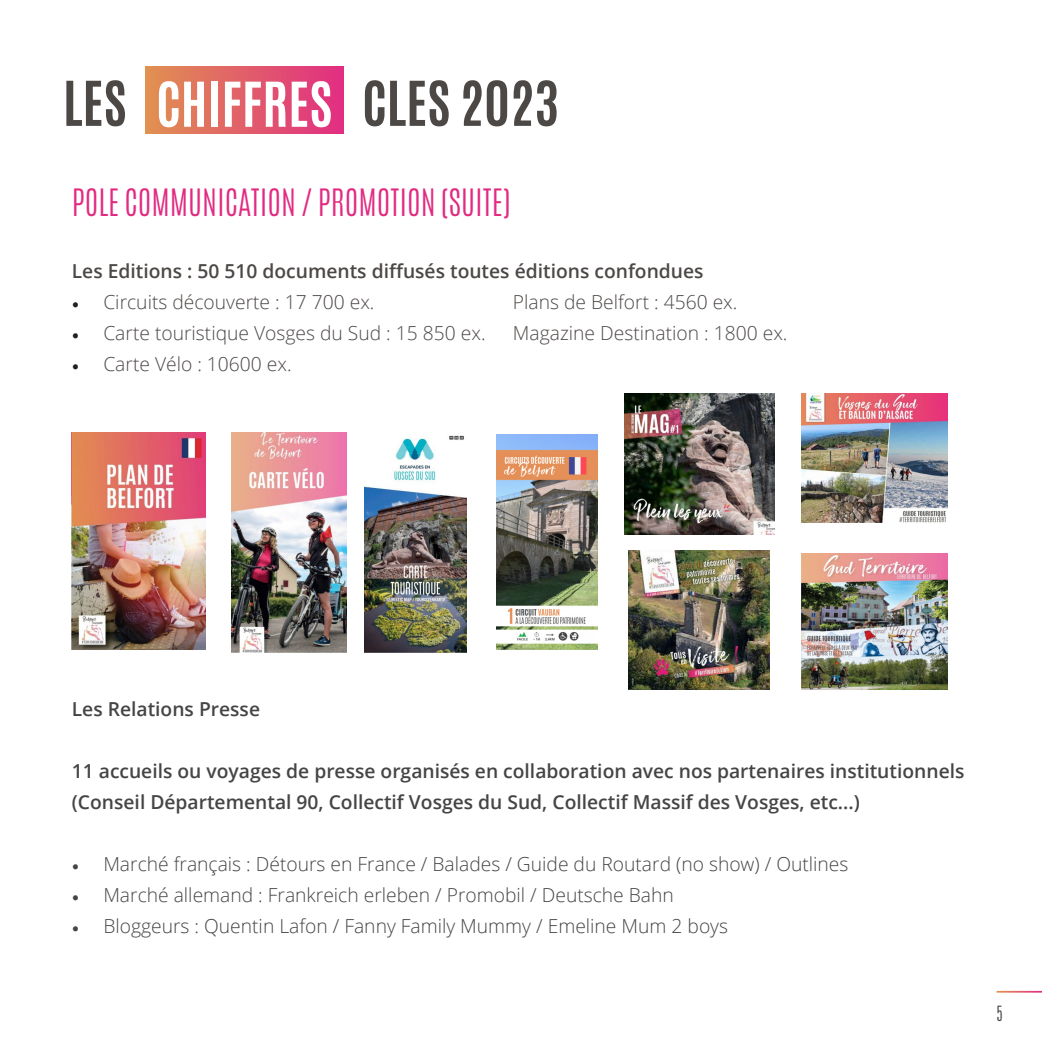
<style>
.page{position:relative;width:1042px;height:1042px;background:#fff}
.page>*{position:absolute;margin:0;border:0;box-sizing:border-box;transform-origin:0 0}
.t1{font:700 52.5px "Antonio";color:#4c4846}
.t2{font:700 52.5px "Antonio";color:#fff}
.t3{font:300 31.5px "Antonio";color:#e22a81}
.t4{font:300 19.25px "Open Sans";color:#444544}
.t5{font:600 19.25px "Open Sans";color:#444544}
.t6{font:300 19.25px "Open Sans";color:#4c4846}
.t7{font:600 19.25px "Open Sans";color:#4c4846}
.t8{font:300 17.5px "Antonio";color:#4c4846}
.s1{font-family:"Minion Pro";font-weight:400;color:#231f20}
.s2{font-family:"Minion Pro";font-weight:400}
</style>
<div class="page">
<div style="left:145px;top:67px;width:198px;height:67px;background:linear-gradient(to right,#e19151,#e12e82)"></div>
<img style="left:232px;top:432px;width:114px;height:220px">
<img style="left:365px;top:435px;width:101px;height:217px">
<img style="left:625px;top:393px;width:149px;height:141px">
<img style="left:801px;top:393px;width:147px;height:129px">
<img style="left:497px;top:435px;width:101px;height:215px">
<img style="left:801px;top:554px;width:147px;height:135px">
<img style="left:628px;top:551px;width:142px;height:138px">
<img style="left:72px;top:432px;width:133px;height:217px">
<p class="t1" style="left:63px;top:64px;width:65px">LES</p>
<p class="t2" style="left:156px;top:65px;width:178px">CHIFFRES</p>
<p class="t1" style="left:362px;top:64px;width:198px">CLES 2023</p>
<p class="t3" style="left:72px;top:180px;width:440px">POLE COMMUNICATION / PROMOTION (SUITE)</p>
<p class="t7" style="left:72px;top:257px;width:633px">Les Editions : 50 510 documents diffusés toutes éditions confondues</p>
<p class="t6" style="left:72px;top:288px;width:304px"><span class="s1">•</span> Circuits découverte : 17 700 ex.</p>
<p class="t6" style="left:513px;top:288px;width:226px">Plans de Belfort : 4560 ex.</p>
<p class="t6" style="left:72px;top:319px;width:415px"><span class="s1">•</span> Carte touristique Vosges du Sud : 15 850 ex.</p>
<p class="t6" style="left:513px;top:319px;width:276px">Magazine Destination : 1800 ex.</p>
<p class="t6" style="left:72px;top:350px;width:221px"><span class="s1">•</span> Carte Vélo : 10600 ex.</p>
<p class="t5" style="left:72px;top:696px;width:190px">Les Relations Presse</p>
<p class="t5" style="left:72px;top:758px;width:894px">11 accueils ou voyages de presse organisés en collaboration avec nos partenaires institutionnels</p>
<p class="t5" style="left:72px;top:789px;width:789px">(Conseil Départemental 90, Collectif Vosges du Sud, Collectif Massif des Vosges, etc...)</p>
<p class="t4" style="left:72px;top:851px;width:778px"><span class="s2">•</span> Marché français : Détours en France / Balades / Guide du Routard (no show) / Outlines</p>
<p class="t4" style="left:72px;top:882px;width:603px"><span class="s2">•</span> Marché allemand : Frankreich erleben / Promobil / Deutsche Bahn</p>
<p class="t4" style="left:72px;top:912px;width:658px"><span class="s2">•</span> Bloggeurs : Quentin Lafon / Fanny Family Mummy / Emeline Mum 2 boys</p>
<p class="t8" style="left:996px;top:1001px;width:8px">5</p>
</div>
